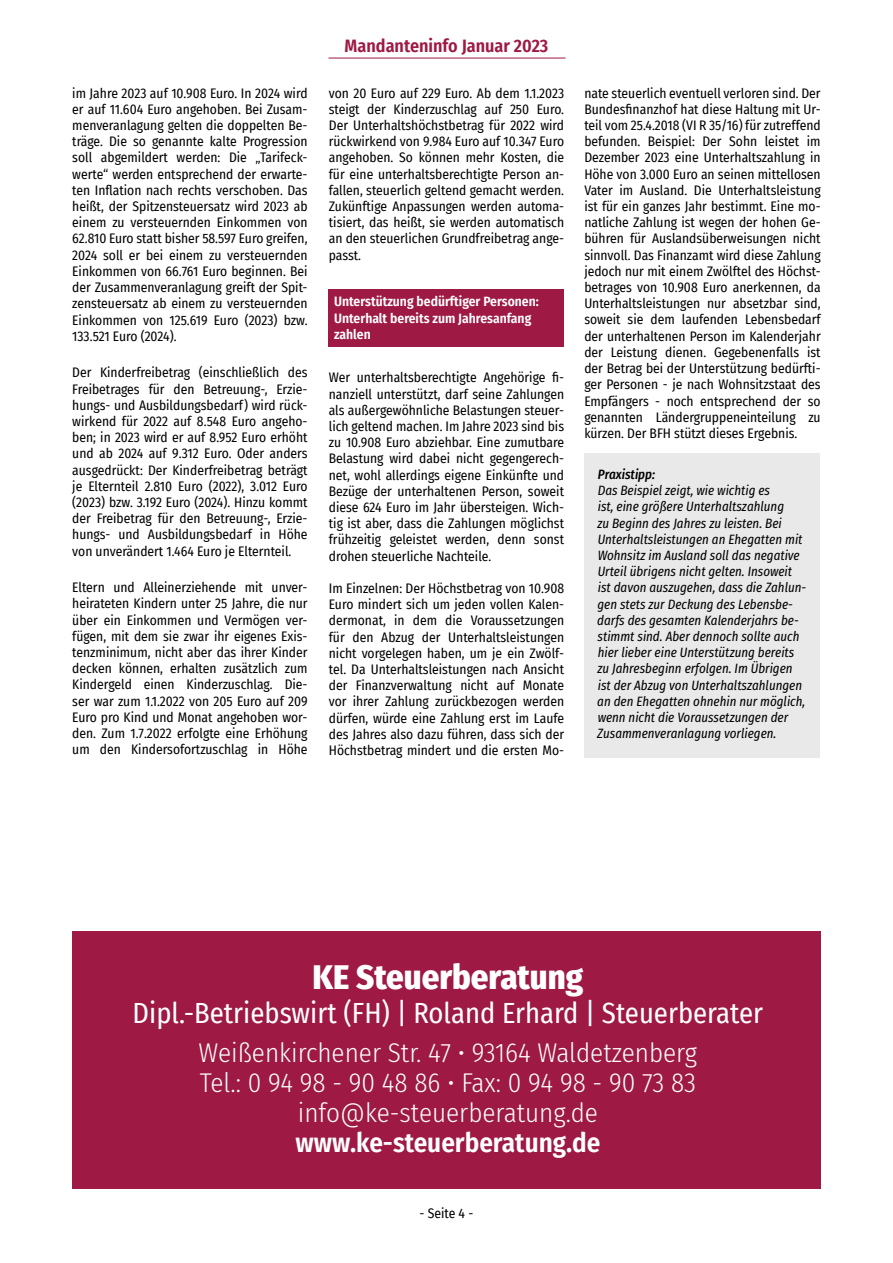
<style>
.page{position:relative;width:893px;height:1263px;background:#fff}
.page>*{position:absolute;margin:0;border:0;box-sizing:border-box;transform-origin:0 0}
.t1{font:800 34.5px "Fira Sans Condensed";color:#fff}
.t2{font:28.5px "Fira Sans Condensed";color:#fff}
.t3{font:300 27px/30px "Fira Sans Condensed";color:#fff;text-align:center}
.t4{font:600 27px "Fira Sans Condensed";color:#fff}
.t5{font:600 18px "Fira Sans Condensed";color:#9e1944}
.t6{font:13.5px/16.2px "Fira Sans Condensed";color:#000;text-align:justify}
.t7{font:italic 13.5px/16.2px "Fira Sans Condensed";color:#000}
.t8{font:600 13.5px/16.2px "Fira Sans Condensed";color:#fff}
.t9{font:italic 500 13.5px "Fira Sans Condensed";color:#000}
</style>
<div class="page">
<hr style="left:328px;top:58px;width:238px;height:1px;background:#9e1944">
<div style="left:329px;top:289px;width:235px;height:58px;background:#9e1944"></div>
<div style="left:584px;top:454px;width:236px;height:304px;background:#e9e9e9"></div>
<div style="left:72px;top:931px;width:749px;height:258px;background:#9e1944"></div>
<p class="t6" style="left:72px;top:84px;width:237px">im Jahre 2023 auf 10.908 Euro. In 2024 wird er auf 11.604 Euro angehoben. Bei Zusam&shy;menveranlagung gelten die doppelten Be&shy;träge. Die so genannte kalte Progression soll abgemildert werden: Die „Tarifeck&shy;werte“ werden entsprechend der erwarte&shy;ten Inflation nach rechts verschoben. Das heißt, der Spitzensteuersatz wird 2023 ab einem zu versteuernden Einkommen von 62.810 Euro statt bisher 58.597 Euro greifen, 2024 soll er bei einem zu versteuernden Einkommen von 66.761 Euro beginnen. Bei der Zusammenveranlagung greift der Spit&shy;zensteuersatz ab einem zu versteuernden Einkommen von 125.619 Euro (2023) bzw.<br>133.521 Euro (2024).</p>
<p class="t6" style="left:72px;top:364px;width:237px">Der Kinderfreibetrag (einschließlich des Freibetrages für den Betreuung-, Erzie&shy;hungs- und Ausbildungsbedarf) wird rück&shy;wirkend für 2022 auf 8.548 Euro angeho&shy;ben; in 2023 wird er auf 8.952 Euro erhöht und ab 2024 auf 9.312 Euro. Oder anders ausgedrückt: Der Kinderfreibetrag beträgt je Elternteil 2.810 Euro (2022), 3.012 Euro (2023) bzw. 3.192 Euro (2024). Hinzu kommt der Freibetrag für den Betreuung-, Erzie&shy;hungs- und Ausbildungsbedarf in Höhe von unverändert 1.464 Euro je Elternteil.</p>
<p class="t6" style="left:72px;top:579px;width:237px">Eltern und Alleinerziehende mit unver&shy;heirateten Kindern unter 25 Jahre, die nur über ein Einkommen und Vermögen ver&shy;fügen, mit dem sie zwar ihr eigenes Exis&shy;tenzminimum, nicht aber das ihrer Kinder decken können, erhalten zusätzlich zum Kindergeld einen Kinderzuschlag. Die&shy;ser war zum 1.1.2022 von 205 Euro auf 209<br>Euro pro Kind und Monat angehoben wor&shy;den. Zum 1.7.2022 erfolgte eine Erhöhung um den Kindersofortzuschlag in Höhe</p>
<h3 class="t5" style="left:345px;top:31px;width:205px">Mandanteninfo Januar 2023</h3>
<p class="t6" style="left:329px;top:84px;width:237px">von 20 Euro auf 229 Euro. Ab dem 1.1.2023 steigt der Kinderzuschlag auf 250 Euro.<br>Der Unterhaltshöchstbetrag für 2022 wird rückwirkend von 9.984 Euro auf 10.347 Euro angehoben. So können mehr Kosten, die für eine unterhaltsberechtigte Person an&shy;fallen, steuerlich geltend gemacht werden.<br>Zukünftige Anpassungen werden automa&shy;tisiert, das heißt, sie werden automatisch an den steuerlichen Grundfreibetrag ange&shy;passt.</p>
<p class="t8" style="left:334px;top:293px;width:206px">Unterstützung bedürftiger Personen:<br>Unterhalt bereits zum Jahresanfang zahlen</p>
<p class="t6" style="left:329px;top:369px;width:237px">Wer unterhaltsberechtigte Angehörige fi&shy;nanziell unterstützt, darf seine Zahlungen als außergewöhnliche Belastungen steuer&shy;lich geltend machen. Im Jahre 2023 sind bis zu 10.908 Euro abziehbar. Eine zumutbare Belastung wird dabei nicht gegengerech&shy;net, wohl allerdings eigene Einkünfte und Bezüge der unterhaltenen Person, soweit diese 624 Euro im Jahr übersteigen. Wich&shy;tig ist aber, dass die Zahlungen möglichst frühzeitig geleistet werden, denn sonst drohen steuerliche Nachteile.</p>
<p class="t6" style="left:329px;top:580px;width:237px">Im Einzelnen: Der Höchstbetrag von 10.908<br>Euro mindert sich um jeden vollen Kalen&shy;dermonat, in dem die Voraussetzungen für den Abzug der Unterhaltsleistungen nicht vorgelegen haben, um je ein Zwölf&shy;tel. Da Unterhaltsleistungen nach Ansicht der Finanzverwaltung nicht auf Monate vor ihrer Zahlung zurückbezogen werden dürfen, würde eine Zahlung erst im Laufe des Jahres also dazu führen, dass sich der Höchstbetrag mindert und die ersten Mo-</p>
<p class="t6" style="left:584px;top:84px;width:238px">nate steuerlich eventuell verloren sind. Der Bundesfinanzhof hat diese Haltung mit Ur&shy;teil vom 25.4.2018 (VI R 35/16) für zutreffend befunden. Beispiel: Der Sohn leistet im Dezember 2023 eine Unterhaltszahlung in Höhe von 3.000 Euro an seinen mittellosen Vater im Ausland. Die Unterhaltsleistung ist für ein ganzes Jahr bestimmt. Eine mo&shy;natliche Zahlung ist wegen der hohen Ge&shy;bühren für Auslandsüberweisungen nicht sinnvoll. Das Finanzamt wird diese Zahlung jedoch nur mit einem Zwölftel des Höchst&shy;betrages von 10.908 Euro anerkennen, da Unterhaltsleistungen nur absetzbar sind, soweit sie dem laufenden Lebensbedarf der unterhaltenen Person im Kalenderjahr der Leistung dienen. Gegebenenfalls ist der Betrag bei der Unterstützung bedürfti&shy;ger Personen - je nach Wohnsitzstaat des Empfängers - noch entsprechend der so genannten Ländergruppeneinteilung zu kürzen. Der BFH stützt dieses Ergebnis.</p>
<p class="t9" style="left:598px;top:465px;width:59px">Praxistipp:</p>
<p class="t7" style="left:597px;top:482px;width:211px">Das Beispiel zeigt, wie wichtig es<br>ist, eine größere Unterhaltszahlung<br>zu Beginn des Jahres zu leisten. Bei Unterhaltsleistungen an Ehegatten mit Wohnsitz im Ausland soll das negative Urteil übrigens nicht gelten. Insoweit ist davon auszugehen, dass die Zahlun&shy;gen stets zur Deckung des Lebensbe&shy;darfs des gesamten Kalenderjahrs be&shy;stimmt sind. Aber dennoch sollte auch hier lieber eine Unterstützung bereits zu Jahresbeginn erfolgen. Im Übrigen ist der Abzug von Unterhaltszahlungen an den Ehegatten ohnehin nur möglich, wenn nicht die Voraussetzungen der Zusammenveranlagung vorliegen.</p>
<h1 class="t1" style="left:313px;top:947px;width:272px">KE Steuerberatung</h1>
<h2 class="t2" style="left:133px;top:992px;width:632px">Dipl.-Betriebswirt (FH) | Roland Erhard | Steuerberater</h2>
<h3 class="t3" style="left:199px;top:1037px;width:500px">Weißenkirchener Str. 47 • 93164 Waldetzenberg<br>Tel.: 0 94 98 - 90 48 86 • Fax: 0 94 98 - 90 73 83 info@ke-steuerberatung.de</h3>
<h3 class="t4" style="left:296px;top:1120px;width:306px">www.ke-steuerberatung.de</h3>
<p class="t6" style="left:420px;top:1205px;width:55px">- Seite 4 -</p>
</div>
